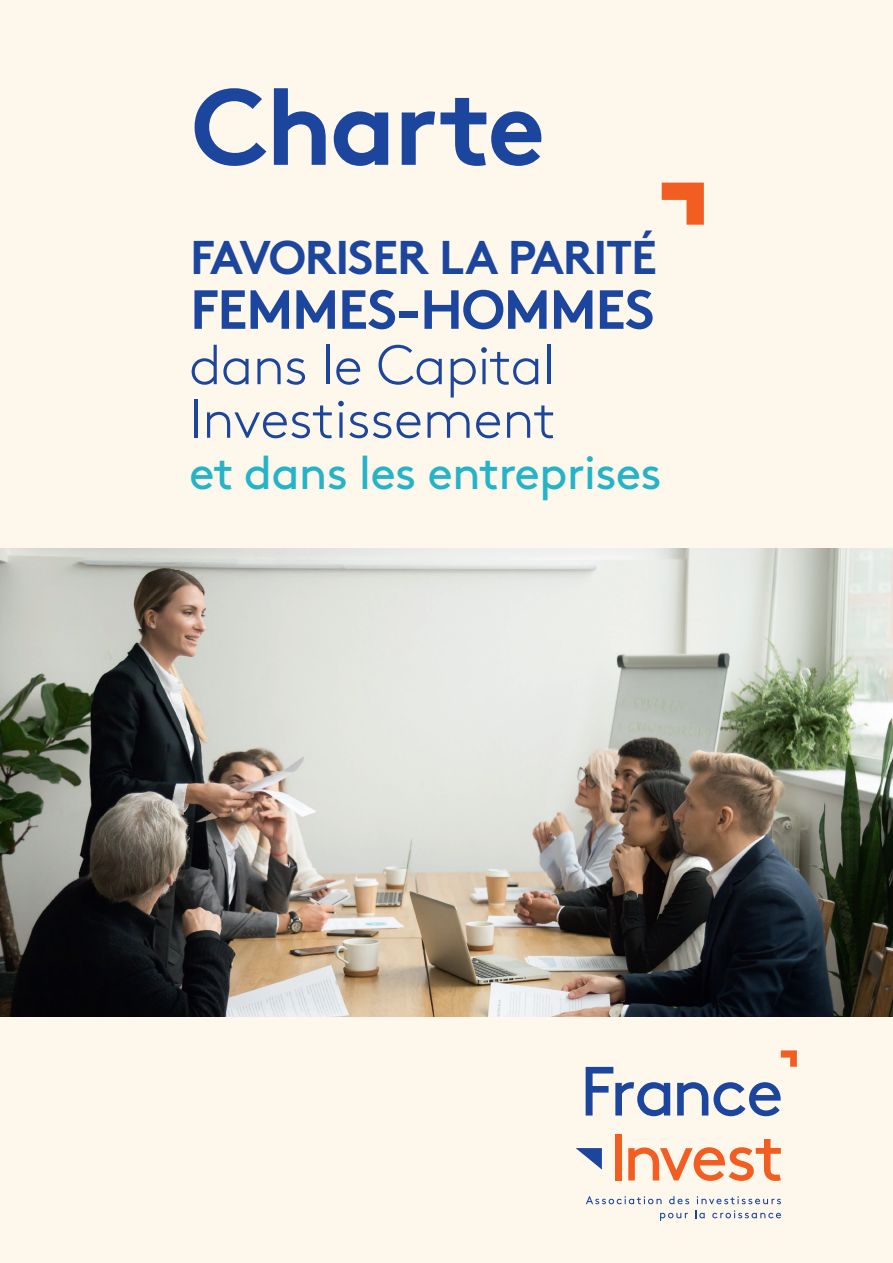
<style>
.page{position:relative;width:893px;height:1263px;background:#fef7ec}
.page>*{position:absolute;margin:0;border:0;box-sizing:border-box;transform-origin:0 0}
.t1{font:700 107.85px "Brown";letter-spacing:-.025em;color:#1c469d}
.t2{font:300 55.65px/53.6px "Brown";letter-spacing:-.01em;color:#1c469d}
.t3{font:700 54.9px "Brown";letter-spacing:-.025em;color:#1c469d}
.t4{font:700 47.25px "Brown";letter-spacing:-.025em;color:#1c469d}
.t5{font:47.1px "Brown";letter-spacing:-.02em;color:#25b4c7}
</style>
<div class="page">
<svg style="left:576px;top:1148px;width:26px;height:21px"></svg>
<div style="left:615px;top:1134px;width:7px;height:46px;background:#f25d21"></div>
<svg style="left:781px;top:1050px;width:16px;height:17px"></svg>
<svg style="left:628px;top:1139px;width:153px;height:42px"></svg>
<svg style="left:586px;top:1067px;width:84px;height:49px"></svg>
<svg style="left:677px;top:1082px;width:104px;height:34px"></svg>
<svg style="left:586px;top:1196px;width:76px;height:8px"></svg>
<svg style="left:669px;top:1196px;width:20px;height:8px"></svg>
<svg style="left:697px;top:1196px;width:84px;height:8px"></svg>
<svg style="left:660px;top:1213px;width:28px;height:8px"></svg>
<svg style="left:695px;top:1210px;width:10px;height:8px"></svg>
<svg style="left:712px;top:1210px;width:69px;height:8px"></svg>
<svg style="left:662px;top:183px;width:42px;height:42px"></svg>
<img style="left:0;top:549px;width:893px;height:467px">
<h1 class="t1" style="left:191px;top:40px;width:355px">Charte</h1>
<p class="t4" style="left:190px;top:219px;width:469px">FAVORISER LA PARITÉ</p>
<p class="t3" style="left:190px;top:265px;width:466px">FEMMES-HOMMES</p>
<p class="t2" style="left:189px;top:334px;width:369px">dans le Capital<br>Investissement</p>
<p class="t5" style="left:189px;top:436px;width:474px">et dans les entreprises</p>
</div>
